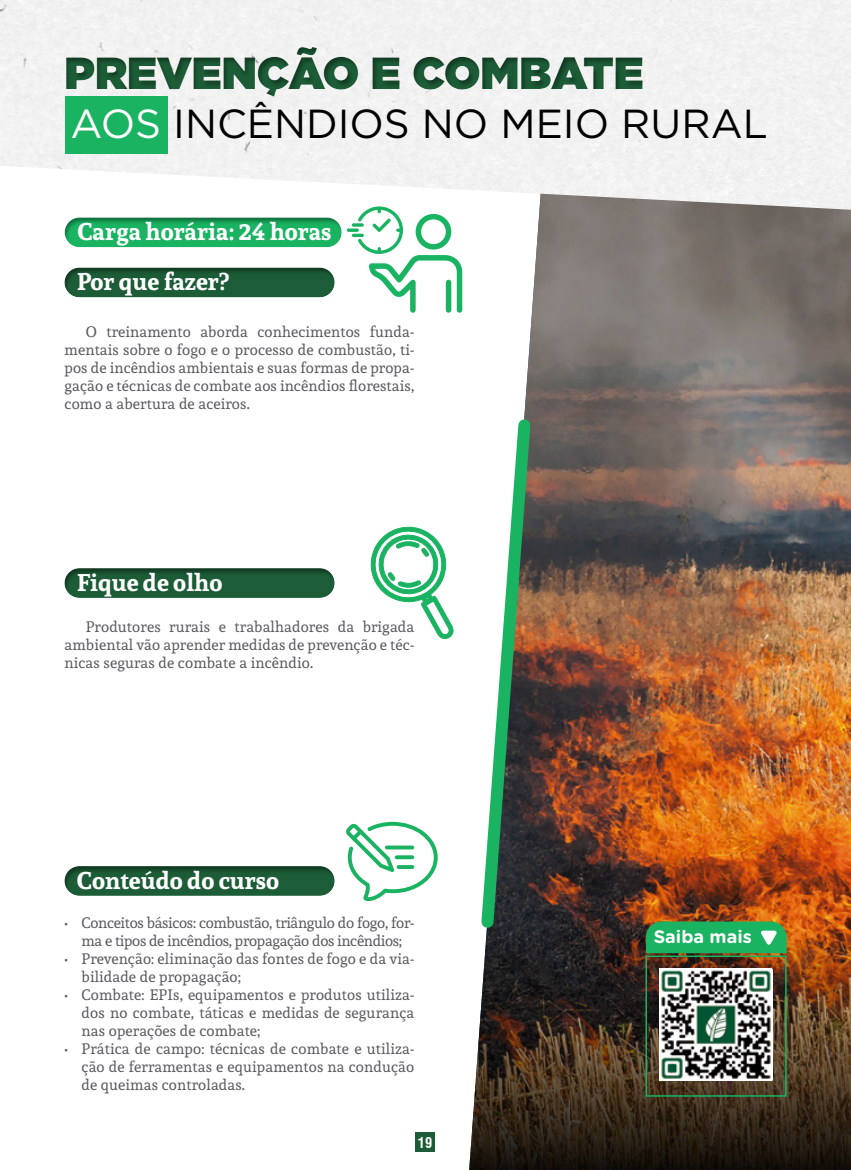
<style>
.page{position:relative;width:851px;height:1170px;background:#fff}
.page>*{position:absolute;margin:0;border:0;box-sizing:border-box;transform-origin:0 0}
.t1{font:900 45px "Gotham";color:#1c5c36}
.t2{font:40.5px "Gotham";color:#000}
.t3{font:700 24px "Andada";color:#fff}
.t4{font:700 18px "Gotham Rounded";color:#fff}
.t5{font:15px/18px "Andada";letter-spacing:.01em;color:#58595b;text-align:justify}
.t6{font:15px/18px "Andada";letter-spacing:-.02em;color:#58595b;text-align:center}
.t7{font:700 condensed 14.4px "Swiss 721 BT";color:#fff}
.s1{color:#fff}
</style>
<div class="page">
<div style="left:415px;top:1132px;width:20px;height:19px;background:#1c5c36"></div>
<div style="left:0;top:0;width:850px;height:190px;background:#f2f2f2"></div>
<img style="left:469px;top:159px;width:381px;height:774px">
<img style="left:469px;top:933px;width:381px;height:236px">
<svg style="left:370px;top:526px;width:83px;height:113px"></svg>
<div style="left:52px;top:256px;width:296px;height:42px;background:#000;opacity:.35"></div>
<div style="left:52px;top:556px;width:296px;height:42px;background:#000;opacity:.35"></div>
<div style="left:52px;top:854px;width:296px;height:42px;background:#000;opacity:.35"></div>
<div style="left:66px;top:97px;width:102px;height:57px;background:#19b361"></div>
<div style="left:52px;top:40px;width:747px;height:70px;background:#000;opacity:.35"></div>
<svg style="left:474px;top:412px;width:63px;height:522px"></svg>
<svg style="left:346px;top:821px;width:91px;height:80px"></svg>
<svg style="left:394px;top:855px;width:20px;height:4px"></svg>
<svg style="left:385px;top:845px;width:29px;height:4px"></svg>
<hr style="left:396px;top:865px;width:18px;height:3px;background:#19b361;border-radius:2px">
<div style="left:53px;top:206px;width:301px;height:42px;background:#000;opacity:.35"></div>
<svg style="left:347px;top:228px;width:12px;height:4px"></svg>
<svg style="left:352px;top:206px;width:110px;height:107px"></svg>
<svg style="left:645px;top:921px;width:141px;height:32px;background:#26b062"></svg>
<div style="left:645px;top:955px;width:141px;height:141px;border:2px solid #19b361"></div>
<img style="left:659px;top:967px;width:113px;height:113px">
<h1 class="t1" style="left:64px;top:40px;width:580px">PREVENÇÃO E COMBATE</h1>
<h2 class="t2" style="left:70px;top:101px;width:698px"><span class="s1">AOS</span> INCÊNDIOS NO MEIO RURAL</h2>
<h3 class="t3" style="left:77px;top:215px;width:256px">Carga horária: 24 horas</h3>
<h3 class="t3" style="left:77px;top:265px;width:154px">Por que fazer?</h3>
<p class="t5" style="left:64px;top:323px;width:351px;text-indent:21px">O treinamento aborda conhecimentos funda&shy;mentais sobre o fogo e o processo de combustão, ti&shy;pos de incêndios ambientais e suas formas de propa&shy;gação e técnicas de combate aos incêndios florestais, como a abertura de aceiros.</p>
<h3 class="t3" style="left:77px;top:565px;width:147px">Fique de olho</h3>
<p class="t5" style="left:64px;top:617px;width:351px;text-indent:21px">Produtores rurais e trabalhadores da brigada ambiental vão aprender medidas de prevenção e téc&shy;nicas seguras de combate a incêndio.</p>
<h3 class="t3" style="left:77px;top:863px;width:204px">Conteúdo do curso</h3>
<p class="t6" style="left:64px;top:913px;width:351px">• Conceitos básicos: combustão, triângulo do fogo, for&shy;ma e tipos de incêndios, propagação dos incêndios;</p>
<p class="t5" style="left:81px;top:949px;width:334px;text-indent:-17px">• Prevenção: eliminação das fontes de fogo e da via&shy;bilidade de propagação;</p>
<p class="t5" style="left:81px;top:985px;width:334px;text-indent:-17px">• Combate: EPIs, equipamentos e produtos utiliza&shy;dos no combate, táticas e medidas de segurança nas operações de combate;</p>
<p class="t5" style="left:81px;top:1039px;width:334px;text-indent:-17px">• Prática de campo: técnicas de combate e utiliza&shy;ção de ferramentas e equipamentos na condução de queimas controladas.</p>
<p class="t7" style="left:418px;top:1133px;width:16px">19</p>
<p class="t4" style="left:653px;top:923px;width:100px">Saiba mais</p>
</div>
